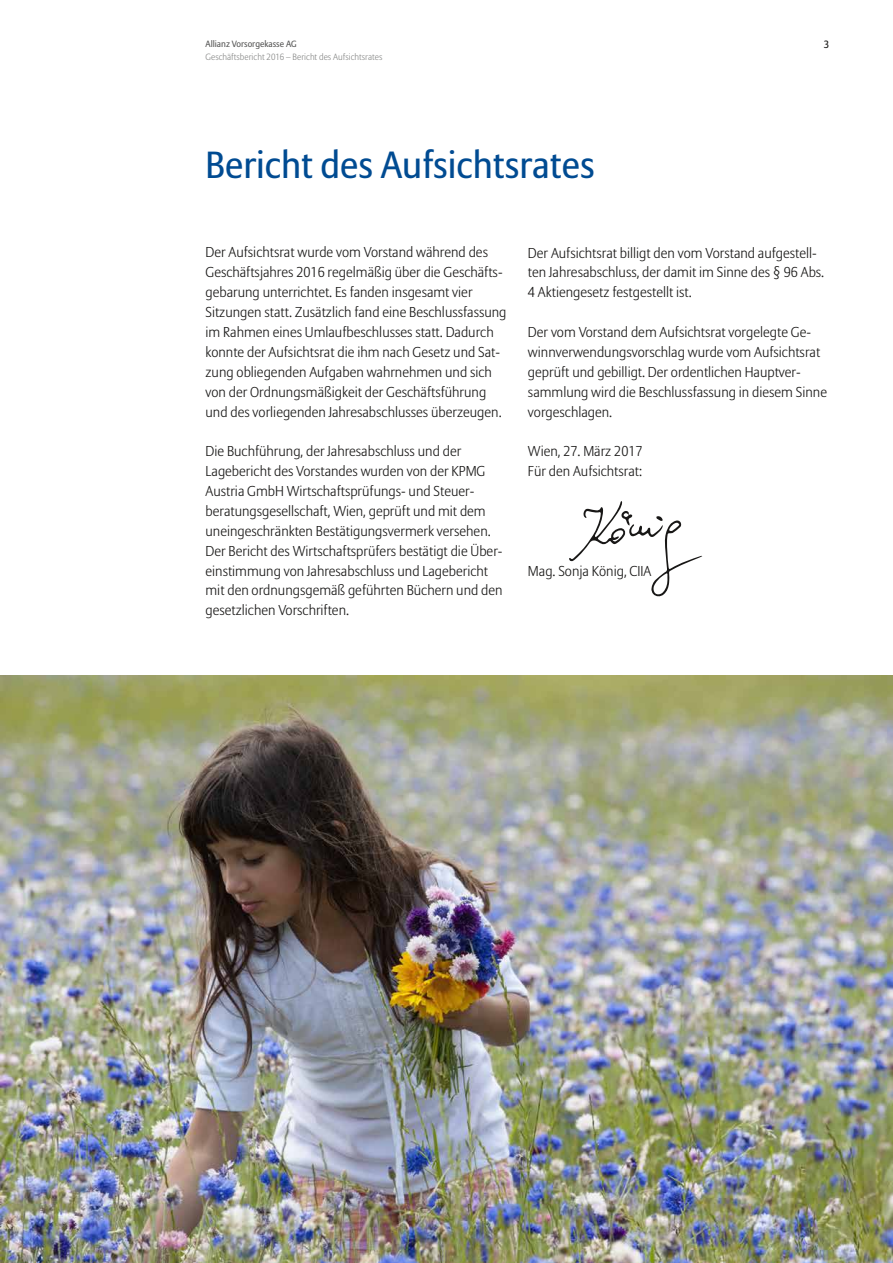
<style>
.page{position:relative;width:893px;height:1263px;background:#fff}
.page>*{position:absolute;margin:0;border:0;box-sizing:border-box;transform-origin:0 0}
.t1{font:37.5px "Allianz Sans";color:#004b92}
.t2{font:300 14.25px/20px "Allianz Sans";color:#181716}
.t3{font:10.5px "Allianz Sans";color:#181716}
.t4{font:300 9px "Allianz Sans";color:#868786}
.t5{font:9px "Allianz Sans";color:#565655}
</style>
<div class="page">
<img style="left:0;top:676px;width:893px;height:587px">
<svg style="left:569px;top:501px;width:133px;height:95px"></svg>
<p class="t5" style="left:206px;top:38px;width:93px">Allianz Vorsorgekasse AG</p>
<p class="t4" style="left:206px;top:51px;width:178px">Geschäftsbericht 2016 – Bericht des Aufsichtsrates</p>
<h1 class="t1" style="left:206px;top:142px;width:391px">Bericht des Aufsichtsrates</h1>
<p class="t3" style="left:824px;top:38px;width:7px">3</p>
<p class="t2" style="left:206px;top:242px;width:302px">Der Aufsichtsrat wurde vom Vorstand während des Geschäftsjahres 2016 regelmäßig über die Geschäfts&shy;gebarung unterrichtet. Es fanden insgesamt vier Sitzungen statt. Zusätzlich fand eine Beschlussfassung im Rahmen eines Umlaufbeschlusses statt. Dadurch konnte der Aufsichtsrat die ihm nach Gesetz und Sat&shy;zung obliegenden Aufgaben wahrnehmen und sich von der Ordnungsmäßigkeit der Geschäftsführung und des vorliegenden Jahresabschlusses überzeugen.</p>
<p class="t2" style="left:206px;top:441px;width:299px">Die Buchführung, der Jahresabschluss und der Lagebericht des Vorstandes wurden von der KPMG Austria GmbH Wirtschaftsprüfungs- und Steuer&shy;beratungsgesellschaft, Wien, geprüft und mit dem uneingeschränkten Bestätigungsvermerk versehen.<br>Der Bericht des Wirtschaftsprüfers bestätigt die Über&shy;einstimmung von Jahresabschluss und Lagebericht mit den ordnungsgemäß geführten Büchern und den gesetzlichen Vorschriften.</p>
<p class="t2" style="left:528px;top:242px;width:298px">Der Aufsichtsrat billigt den vom Vorstand aufgestell&shy;ten Jahresabschluss, der damit im Sinne des § 96 Abs.<br>4 Aktiengesetz festgestellt ist.</p>
<p class="t2" style="left:528px;top:322px;width:301px">Der vom Vorstand dem Aufsichtsrat vorgelegte Ge&shy;winnverwendungsvorschlag wurde vom Aufsichtsrat geprüft und gebilligt. Der ordentlichen Hauptver&shy;sammlung wird die Beschlussfassung in diesem Sinne vorgeschlagen.</p>
<p class="t2" style="left:528px;top:441px;width:116px">Wien, 27. März 2017<br>Für den Aufsichtsrat:</p>
<p class="t2" style="left:528px;top:560px;width:125px">Mag. Sonja König, CIIA</p>
</div>
